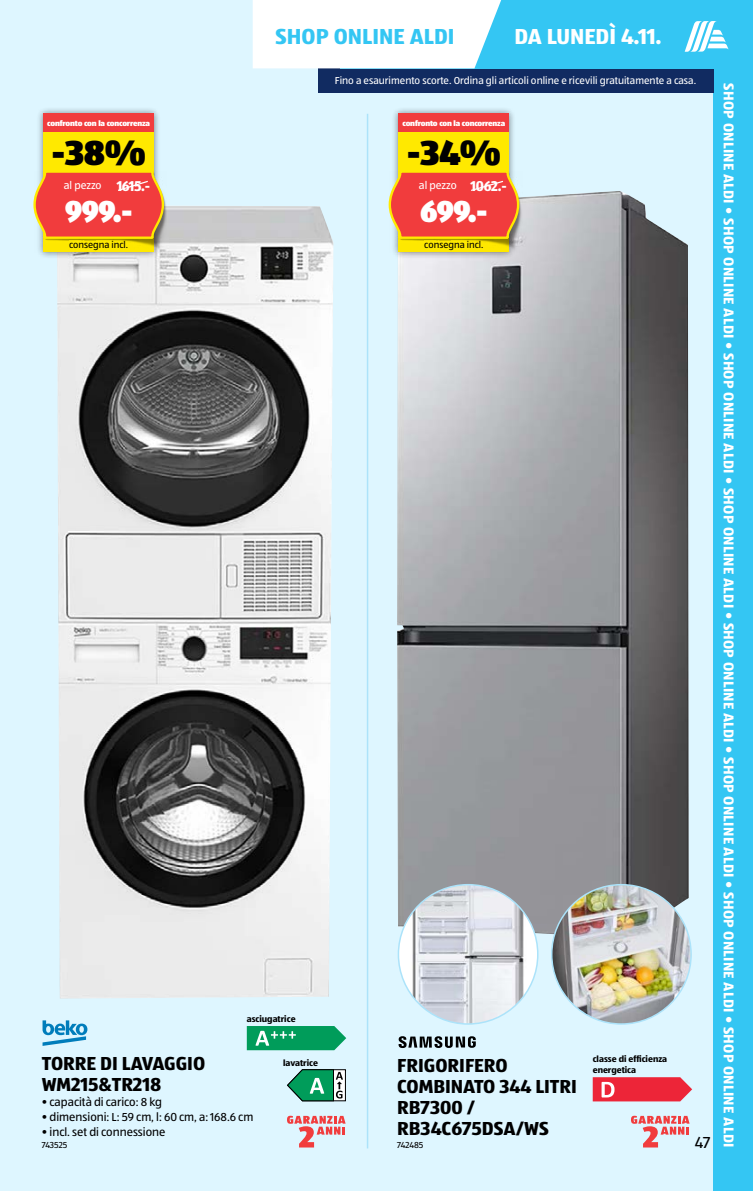
<style>
.page{position:relative;width:753px;height:1191px;background:#def6ff}
.page>*{position:absolute;margin:0;border:0;box-sizing:border-box;transform-origin:0 0}
.t1{font:900 36px "ALDISUEDOT";color:#000}
.t2{font:900 31.5px "ALDISUEDOT";letter-spacing:-.03em;color:#fff;scale:.95 1}
.t3{font:700 22.5px "ALDISUEDOT";color:#34c6f3}
.t4{font:700 22.5px "ALDISUEDOT";color:#fff}
.t5{font:700 19.5px/21px "ALDISUEDOT";color:#000}
.t6{font:16.5px "ALDISUEDOT";color:#000}
.t7{font:700 14.7px "ALDISUEDOT";letter-spacing:.02em;color:#fff}
.t8{font:12px "ALDISUEDOT";color:#000}
.t9{font:11.1px "ALDISUEDOT";color:#fff}
.t10{font:10.5px "ALDISUEDOT";color:#fff}
.t11{font:9.75px "ALDISUEDOT";color:#000}
.t12{font:700 9px/10.8px "ALDISUEDOT";color:#000}
.t13{font:9px "ALDISUEDOT";letter-spacing:-.005em;color:#000}
.t14{font:900 7.8px "ALDISUEDOT";letter-spacing:-.02em;color:#fff}
.s1{font-weight:700;font-size:14.7px}
</style>
<div class="page">
<div style="left:713px;top:58px;width:40px;height:1133px;background:#34c6f3"></div>
<div style="left:318px;top:68px;width:395px;height:24px;background:#112b61"></div>
<div style="left:340px;top:0;width:413px;height:68px;background:#34c6f3"></div>
<div style="left:253px;top:0;width:248px;height:68px;background:#fff"></div>
<svg style="left:684px;top:21px;width:44px;height:31px"></svg>
<img style="left:57px;top:206px;width:276px;height:792px">
<hr style="left:367px;top:114px;width:1px;height:1034px;background:#ace3fa">
<svg style="left:43px;top:1020px;width:44px;height:26px"></svg>
<svg style="left:287px;top:1115px;width:58px;height:32px"></svg>
<svg style="left:398px;top:1036px;width:78px;height:12px"></svg>
<svg style="left:631px;top:1115px;width:58px;height:32px"></svg>
<img style="left:397px;top:191px;width:291px;height:753px">
<img style="left:398px;top:884px;width:139px;height:140px;border-radius:70px">
<img style="left:551px;top:884px;width:140px;height:140px;border-radius:70px">
<svg style="left:247px;top:1026px;width:99px;height:24px;background:#1da76e"></svg>
<svg style="left:287px;top:1069px;width:59px;height:32px;background:#4da582"></svg>
<div style="left:36px;top:106px;width:125px;height:153px;background:#000;opacity:.5"></div>
<svg style="left:33px;top:114px;width:132px;height:138px;background:#f0973b"></svg>
<div style="left:44px;top:114px;width:110px;height:18px;background:#f13c3d"></div>
<div style="left:391px;top:106px;width:125px;height:153px;background:#000;opacity:.5"></div>
<svg style="left:388px;top:114px;width:132px;height:138px;background:#f0973b"></svg>
<div style="left:399px;top:114px;width:110px;height:18px;background:#f13c3d"></div>
<svg style="left:592px;top:1077px;width:100px;height:24px;background:#ec3f50"></svg>
<h3 class="t3" style="left:276px;top:21px;width:180px">SHOP ONLINE ALDI</h3>
<h3 class="t4" style="left:514px;top:21px;width:149px">DA LUNEDÌ 4.11.</h3>
<p class="t10" style="left:335px;top:74px;width:363px">Fino a esaurimento scorte. Ordina gli articoli online e ricevili gratuitamente a casa.</p>
<p class="t14" style="left:47px;top:118px;width:104px">confronto con la concorrenza</p>
<p class="t14" style="left:402px;top:118px;width:104px">confronto con la concorrenza</p>
<h1 class="t1" style="left:52px;top:128px;width:96px">-38%</h1>
<p class="t9" style="left:64px;top:178px;width:88px">al pezzo <span class="s1">1615.-</span></p>
<h1 class="t1" style="left:407px;top:128px;width:95px">-34%</h1>
<p class="t9" style="left:419px;top:178px;width:89px">al pezzo <span class="s1">1062.-</span></p>
<h2 class="t2" style="left:65px;top:189px;width:73px">999.-</h2>
<h2 class="t2" style="left:420px;top:189px;width:72px">699.-</h2>
<p class="t11" style="left:69px;top:239px;width:61px">consegna incl.</p>
<p class="t11" style="left:424px;top:239px;width:61px">consegna incl.</p>
<p class="t12" style="left:247px;top:1013px;width:50px">asciugatrice</p>
<p class="t12" style="left:283px;top:1057px;width:36px">lavatrice</p>
<h3 class="t5" style="left:42px;top:1051px;width:165px">TORRE DI LAVAGGIO<br>WM215&amp;TR218</h3>
<p class="t8" style="left:42px;top:1093px;width:122px">• capacità di carico: 8 kg</p>
<p class="t8" style="left:42px;top:1108px;width:213px">• dimensioni: L: 59 cm, l: 60 cm, a: 168.6 cm</p>
<p class="t8" style="left:42px;top:1123px;width:125px">• incl. set di connessione</p>
<p class="t13" style="left:42px;top:1139px;width:27px">743525</p>
<h3 class="t5" style="left:397px;top:1054px;width:181px">FRIGORIFERO<br>COMBINATO 344 LITRI<br>RB7300 /<br>RB34C675DSA/WS</h3>
<p class="t13" style="left:397px;top:1139px;width:28px">742485</p>
<p class="t12" style="left:592px;top:1053px;width:76px">classe di efficienza energetica</p>
<p class="t6" style="left:694px;top:1132px;width:17px">47</p>
<p class="t7" style="left:738px;top:83px;width:1065px;rotate:90deg">SHOP ONLINE ALDI • SHOP ONLINE ALDI • SHOP ONLINE ALDI • SHOP ONLINE ALDI • SHOP ONLINE ALDI • SHOP ONLINE ALDI • SHOP ONLINE ALDI • SHOP ONLINE ALDI</p>
</div>
